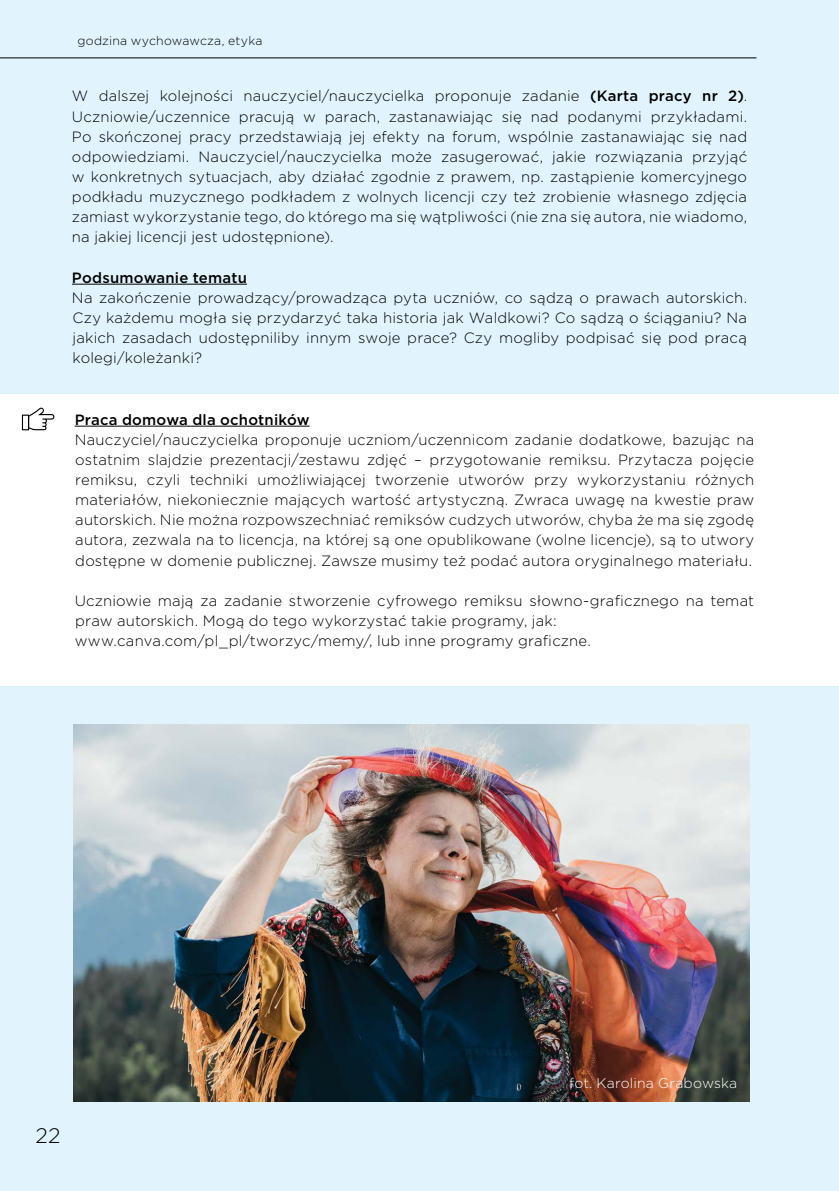
<style>
.page{position:relative;width:839px;height:1191px;background:#fff}
.page>*{position:absolute;margin:0;border:0;box-sizing:border-box;transform-origin:0 0}
.t1{font:300 21px "Gotham";color:#000}
.t2{font:300 14.88px/20.1px "Gotham";letter-spacing:.01em;color:#000;text-align:justify}
.t3{font:500 14.88px "Gotham";letter-spacing:.015em;color:#000}
.t4{font:300 14px "Gotham";letter-spacing:.01em;color:#fff}
.t5{font:300 12.25px "Gotham";letter-spacing:.015em;color:#000}
.s1{font-weight:500}
</style>
<div class="page">
<div style="left:0;top:0;width:838px;height:1191px;background:#e1f4fd"></div>
<hr style="left:72px;top:284px;width:175px;height:1px;background:#000">
<div style="left:0;top:394px;width:838px;height:292px;background:#fff"></div>
<svg style="left:22px;top:407px;width:32px;height:23px"></svg>
<hr style="left:75px;top:426px;width:234px;height:1px;background:#000">
<img style="left:74px;top:724px;width:675px;height:377px">
<hr style="left:0;top:57px;width:756px;height:1px;background:#000">
<p class="t5" style="left:78px;top:32px;width:186px">godzina wychowawcza, etyka</p>
<p class="t2" style="left:72px;top:86px;width:676px">W dalszej kolejności nauczyciel/nauczycielka proponuje zadanie <span class="s1">(Karta pracy nr 2)</span>.<br>Uczniowie/uczennice pracują w parach, zastanawiając się nad podanymi przykładami.<br>Po skończonej pracy przedstawiają jej efekty na forum, wspólnie zastanawiając się nad odpowiedziami. Nauczyciel/nauczycielka może zasugerować, jakie rozwiązania przyjąć w konkretnych sytuacjach, aby działać zgodnie z prawem, np. zastąpienie komercyjnego podkładu muzycznego podkładem z wolnych licencji czy też zrobienie własnego zdjęcia zamiast wykorzystanie tego, do którego ma się wątpliwości (nie zna się autora, nie wiadomo, na jakiej licencji jest udostępnione).</p>
<p class="t3" style="left:72px;top:268px;width:176px">Podsumowanie tematu</p>
<p class="t2" style="left:72px;top:287px;width:676px">Na zakończenie prowadzący/prowadząca pyta uczniów, co sądzą o prawach autorskich.<br>Czy każdemu mogła się przydarzyć taka historia jak Waldkowi? Co sądzą o ściąganiu? Na jakich zasadach udostępniliby innym swoje prace? Czy mogliby podpisać się pod pracą kolegi/koleżanki?</p>
<p class="t3" style="left:75px;top:410px;width:236px">Praca domowa dla ochotników</p>
<p class="t2" style="left:75px;top:429px;width:681px">Nauczyciel/nauczycielka proponuje uczniom/uczennicom zadanie dodatkowe, bazując na ostatnim slajdzie prezentacji/zestawu zdjęć – przygotowanie remiksu. Przytacza pojęcie remiksu, czyli techniki umożliwiającej tworzenie utworów przy wykorzystaniu różnych materiałów, niekoniecznie mających wartość artystyczną. Zwraca uwagę na kwestie praw autorskich. Nie można rozpowszechniać remiksów cudzych utworów, chyba że ma się zgodę autora, zezwala na to licencja, na której są one opublikowane (wolne licencje), są to utwory dostępne w domenie publicznej. Zawsze musimy też podać autora oryginalnego materiału.</p>
<p class="t2" style="left:75px;top:590px;width:681px;text-align:left">Uczniowie mają za zadanie stworzenie cyfrowego remiksu słowno-graficznego na temat praw autorskich. Mogą do tego wykorzystać takie programy, jak: www.canva.com/pl_pl/tworzyc/memy/, lub inne programy graficzne.</p>
<h1 class="t1" style="left:36px;top:1122px;width:26px">22</h1>
<p class="t4" style="left:569px;top:1074px;width:169px">fot. Karolina Grabowska</p>
</div>
